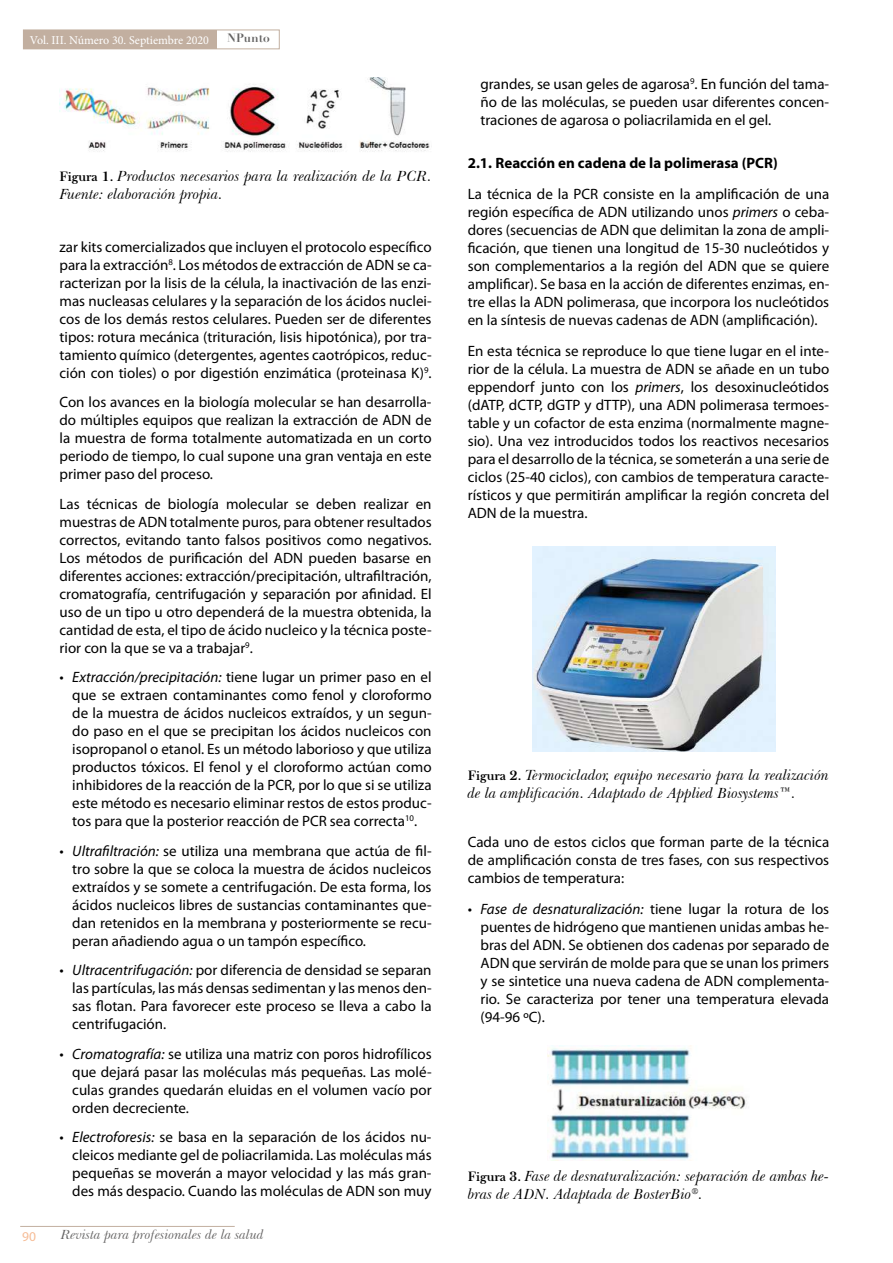
<style>
.page{position:relative;width:893px;height:1263px;background:#fff}
.page>*{position:absolute;margin:0;border:0;box-sizing:border-box;transform-origin:0 0}
.t1{font:15px/18px "Myriad Pro";color:#000;text-align:justify}
.t2{font:italic 15px/18px "Baskerville BT";color:#000}
.t3{font:700 15px "Myriad Pro";color:#000}
.t4{font:italic 13.5px "Baskerville BT";color:#646363}
.t5{font:13.5px "Myriad Pro";color:#f6bc96}
.t6{font:12px "Minion Pro";color:#fff}
.t7{font:700 12px "Didot LH";color:#646363}
.s1{font-family:"Baskerville F";font-weight:700;font-style:normal;font-size:13.5px}
.s2{font-style:italic}
</style>
<div class="page">
<div style="left:23px;top:30px;width:256px;height:19px;border:1px solid #c2afa0"></div>
<div style="left:23px;top:30px;width:194px;height:19px;background:#c2afa0"></div>
<hr style="left:20px;top:1226px;width:215px;height:1px;background:#c2afa0">
<img style="left:60px;top:78px;width:370px;height:74px">
<img style="left:532px;top:546px;width:243px;height:205px">
<img style="left:547px;top:1046px;width:200px;height:114px">
<p class="t6" style="left:30px;top:32px;width:181px">Vol. III. Número 30. Septiembre 2020</p>
<p class="t7" style="left:227px;top:30px;width:44px">NPunto</p>
<p class="t2" style="left:60px;top:167px;width:374px"><span class="s1">Figura 1.</span> Productos necesarios para la realización de la PCR.<br>Fuente: elaboración propia.</p>
<p class="t1" style="left:60px;top:238px;width:374px">zar kits comercializados que incluyen el protocolo específico para la extracción<sup>8</sup>. Los métodos de extracción de ADN se ca&shy;racterizan por la lisis de la célula, la inactivación de las enzi&shy;mas nucleasas celulares y la separación de los ácidos nuclei&shy;cos de los demás restos celulares. Pueden ser de diferentes tipos: rotura mecánica (trituración, lisis hipotónica), por tra&shy;tamiento químico (detergentes, agentes caotrópicos, reduc&shy;ción con tioles) o por digestión enzimática (proteinasa K)<sup>9</sup>.</p>
<p class="t1" style="left:60px;top:393px;width:374px">Con los avances en la biología molecular se han desarrolla&shy;do múltiples equipos que realizan la extracción de ADN de la muestra de forma totalmente automatizada en un corto periodo de tiempo, lo cual supone una gran ventaja en este primer paso del proceso.</p>
<p class="t1" style="left:60px;top:495px;width:374px">Las técnicas de biología molecular se deben realizar en muestras de ADN totalmente puros, para obtener resultados correctos, evitando tanto falsos positivos como negativos.<br>Los métodos de purificación del ADN pueden basarse en diferentes acciones: extracción/precipitación, ultrafiltración, cromatografía, centrifugación y separación por afinidad. El uso de un tipo u otro dependerá de la muestra obtenida, la cantidad de esta, el tipo de ácido nucleico y la técnica poste&shy;rior con la que se va a trabajar<sup>9</sup>.</p>
<p class="t1" style="left:72px;top:668px;width:361px;text-indent:-13px"><span class="s2">• Extracción/precipitación:</span> tiene lugar un primer paso en el que se extraen contaminantes como fenol y cloroformo de la muestra de ácidos nucleicos extraídos, y un segun&shy;do paso en el que se precipitan los ácidos nucleicos con isopropanol o etanol. Es un método laborioso y que utiliza productos tóxicos. El fenol y el cloroformo actúan como inhibidores de la reacción de la PCR, por lo que si se utiliza este método es necesario eliminar restos de estos produc&shy;tos para que la posterior reacción de PCR sea correcta<sup>10</sup>.</p>
<p class="t1" style="left:72px;top:842px;width:361px;text-indent:-13px"><span class="s2">• Ultrafiltración:</span> se utiliza una membrana que actúa de fil&shy;tro sobre la que se coloca la muestra de ácidos nucleicos extraídos y se somete a centrifugación. De esta forma, los ácidos nucleicos libres de sustancias contaminantes que&shy;dan retenidos en la membrana y posteriormente se recu&shy;peran añadiendo agua o un tampón específico.</p>
<p class="t1" style="left:72px;top:961px;width:361px;text-indent:-13px"><span class="s2">• Ultracentrifugación:</span> por diferencia de densidad se separan las partículas, las más densas sedimentan y las menos den&shy;sas flotan. Para favorecer este proceso se lleva a cabo la centrifugación.</p>
<p class="t1" style="left:72px;top:1045px;width:361px;text-indent:-13px"><span class="s2">• Cromatografía:</span> se utiliza una matriz con poros hidrofílicos que dejará pasar las moléculas más pequeñas. Las molé&shy;culas grandes quedarán eluidas en el volumen vacío por orden decreciente.</p>
<p class="t1" style="left:72px;top:1128px;width:361px;text-indent:-13px"><span class="s2">• Electroforesis:</span> se basa en la separación de los ácidos nu&shy;cleicos mediante gel de poliacrilamida. Las moléculas más pequeñas se moverán a mayor velocidad y las más gran&shy;des más despacio. Cuando las moléculas de ADN son muy</p>
<p class="t5" style="left:22px;top:1228px;width:15px">90</p>
<p class="t4" style="left:61px;top:1227px;width:205px">Revista para profesionales de la salud</p>
<p class="t1" style="left:480px;top:75px;width:350px">grandes, se usan geles de agarosa<sup>9</sup>. En función del tama&shy;ño de las moléculas, se pueden usar diferentes concen&shy;traciones de agarosa o poliacrilamida en el gel.</p>
<p class="t3" style="left:468px;top:155px;width:312px">2.1. Reacción en cadena de la polimerasa (PCR)</p>
<p class="t1" style="left:468px;top:185px;width:363px">La técnica de la PCR consiste en la amplificación de una región específica de ADN utilizando unos <span class="s2">primers</span> o ceba&shy;dores (secuencias de ADN que delimitan la zona de ampli&shy;ficación, que tienen una longitud de 15-30 nucleótidos y son complementarios a la región del ADN que se quiere amplificar). Se basa en la acción de diferentes enzimas, en&shy;tre ellas la ADN polimerasa, que incorpora los nucleótidos en la síntesis de nuevas cadenas de ADN (amplificación).</p>
<p class="t1" style="left:468px;top:342px;width:363px">En esta técnica se reproduce lo que tiene lugar en el inte&shy;rior de la célula. La muestra de ADN se añade en un tubo eppendorf junto con los <span class="s2">primers</span>, los desoxinucleótidos (dATP, dCTP, dGTP y dTTP), una ADN polimerasa termoes&shy;table y un cofactor de esta enzima (normalmente magne&shy;sio). Una vez introducidos todos los reactivos necesarios para el desarrollo de la técnica, se someterán a una serie de ciclos (25-40 ciclos), con cambios de temperatura caracte&shy;rísticos y que permitirán amplificar la región concreta del ADN de la muestra.</p>
<p class="t2" style="left:468px;top:766px;width:363px"><span class="s1">Figura 2.</span> Termociclador, equipo necesario para la realización de la amplificación. Adaptado de Applied Biosystems™.</p>
<p class="t1" style="left:468px;top:832px;width:363px">Cada uno de estos ciclos que forman parte de la técnica de amplificación consta de tres fases, con sus respectivos cambios de temperatura:</p>
<p class="t1" style="left:480px;top:899px;width:350px;text-indent:-13px"><span class="s2">• Fase de desnaturalización:</span> tiene lugar la rotura de los puentes de hidrógeno que mantienen unidas ambas he&shy;bras del ADN. Se obtienen dos cadenas por separado de ADN que servirán de molde para que se unan los primers y se sintetice una nueva cadena de ADN complementa&shy;rio. Se caracteriza por tener una temperatura elevada (94-96 ºC).</p>
<p class="t2" style="left:468px;top:1167px;width:363px"><span class="s1">Figura 3.</span> Fase de desnaturalización: separación de ambas he&shy;bras de ADN. Adaptada de BosterBio<sup>®</sup>.</p>
</div>
